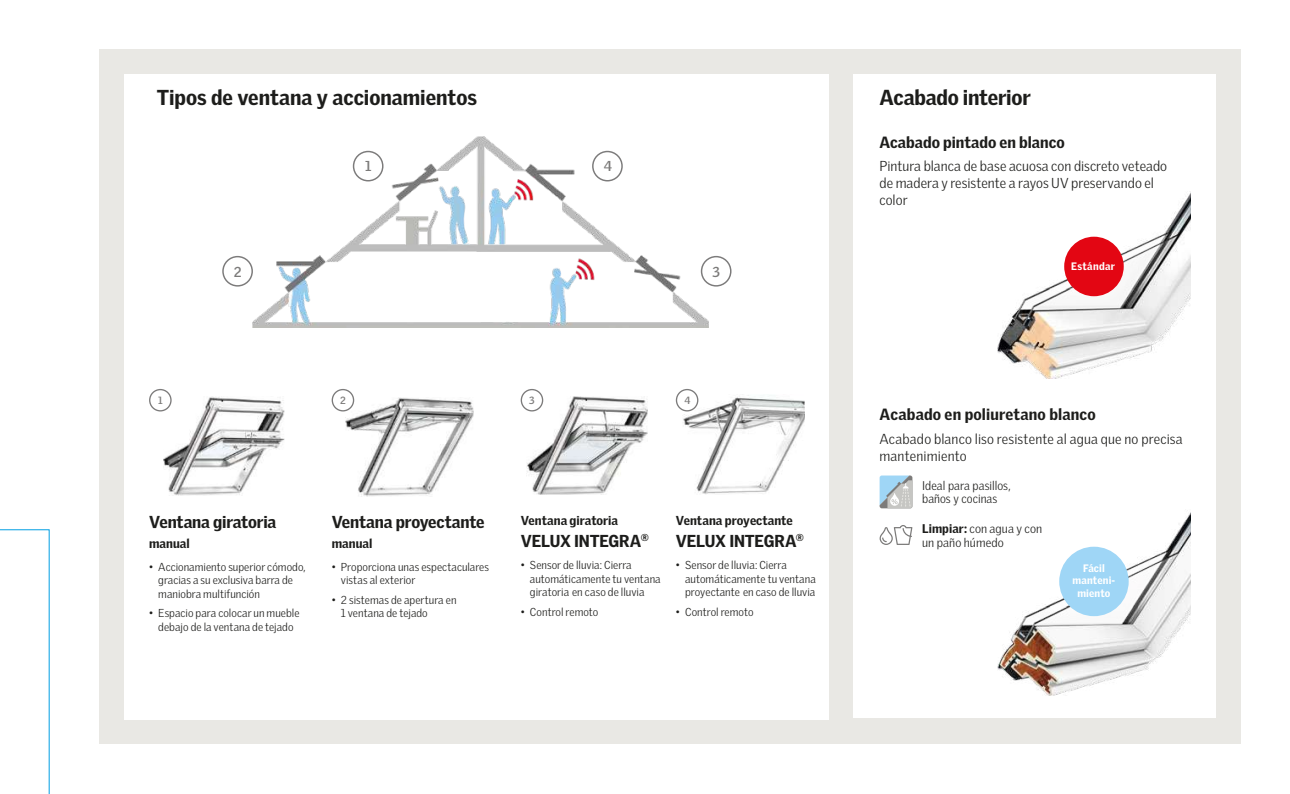
<style>
.page{position:relative;width:1290px;height:794px;background:#fff}
.page>*{position:absolute;margin:0;border:0;box-sizing:border-box;transform-origin:0 0}
.t1{font:900 21px "Velux Gothic";color:#1d1d1b}
.t2{font:900 16.8px "Velux Gothic";letter-spacing:-.01em;color:#1d1d1b}
.t3{font:900 15.75px "Velux Gothic";letter-spacing:.005em;color:#1d1d1b}
.t4{font:300 14px/16.8px "Velux Gothic";letter-spacing:.005em;color:#1d1d1b}
.t5{font:700 14px "Velux Gothic";color:#7c7b7a}
.t6{font:900 12.6px "Velux Gothic";color:#1d1d1b}
.t7{font:300 12.25px/14px "Velux Gothic";letter-spacing:.005em;color:#1d1d1b}
.t8{font:300 11.2px/13.5px "Velux Gothic";letter-spacing:.005em;color:#1d1d1b}
.t9{font:900 10.5px/12.6px "Velux Gothic";letter-spacing:.015em;color:#fff;text-align:center}
.t10{font:700 10.15px "Velux Gothic";color:#7c7b7a}
.s1{font-weight:900}
</style>
<div class="page">
<div style="left:99px;top:50px;width:1141px;height:694px;background:#e9e8e4"></div>
<div style="left:124px;top:74px;width:704px;height:645px;background:#fff"></div>
<div style="left:853px;top:74px;width:362px;height:644px;background:#fff"></div>
<div style="left:701px;top:256px;width:30px;height:30px;border:1px solid #7c7b7b;border-radius:50%"></div>
<div style="left:222px;top:256px;width:31px;height:30px;border:1px solid #7c7b7b;border-radius:50%"></div>
<img style="left:252px;top:136px;width:456px;height:191px">
<div style="left:353px;top:151px;width:30px;height:30px;border:1px solid #7c7b7b;border-radius:50%"></div>
<div style="left:592px;top:151px;width:31px;height:30px;border:1px solid #7c7b7b;border-radius:50%"></div>
<img style="left:527px;top:396px;width:121px;height:99px">
<div style="left:521px;top:389px;width:22px;height:22px;border:1px solid #7c7b7b;border-radius:50%"></div>
<img style="left:345px;top:398px;width:129px;height:98px">
<div style="left:332px;top:389px;width:22px;height:22px;border:1px solid #7c7b7b;border-radius:50%"></div>
<img style="left:163px;top:397px;width:121px;height:98px">
<div style="left:149px;top:389px;width:23px;height:22px;border:1px solid #7c7b7b;border-radius:50%"></div>
<img style="left:997px;top:194px;width:193px;height:184px">
<img style="left:997px;top:513px;width:193px;height:182px">
<div style="left:1064px;top:237px;width:60px;height:59px;background:#e30613;border-radius:50%"></div>
<div style="left:1059px;top:547px;width:69px;height:69px;background:#9fd6f6;border-radius:50%"></div>
<svg style="left:879px;top:525px;width:33px;height:20px"></svg>
<img style="left:682px;top:395px;width:122px;height:99px">
<div style="left:676px;top:389px;width:22px;height:22px;border:1px solid #7c7b7b;border-radius:50%"></div>
<svg style="left:879px;top:475px;width:33px;height:33px"></svg>
<svg style="left:0;top:529px;width:50px;height:265px"></svg>
<h1 class="t1" style="left:157px;top:84px;width:322px">Tipos de ventana y accionamientos</h1>
<p class="t5" style="left:365px;top:157px;width:8px">1</p>
<p class="t5" style="left:604px;top:157px;width:10px">4</p>
<p class="t5" style="left:234px;top:263px;width:9px">2</p>
<p class="t5" style="left:712px;top:263px;width:9px">3</p>
<p class="t10" style="left:158px;top:394px;width:6px">1</p>
<p class="t10" style="left:340px;top:394px;width:7px">2</p>
<p class="t10" style="left:529px;top:394px;width:7px">3</p>
<p class="t10" style="left:684px;top:394px;width:8px">4</p>
<h2 class="t2" style="left:149px;top:511px;width:129px">Ventana giratoria</h2>
<p class="t6" style="left:149px;top:535px;width:42px">manual</p>
<p class="t8" style="left:158px;top:560px;width:149px;text-indent:-9px">• Accionamiento superior cómodo, gracias a su exclusiva barra de maniobra multifunción</p>
<p class="t8" style="left:149px;top:606px;width:152px;text-align:center">• Espacio para colocar un mueble debajo de la ventana de tejado</p>
<h2 class="t2" style="left:332px;top:511px;width:154px">Ventana proyectante</h2>
<p class="t6" style="left:332px;top:535px;width:42px">manual</p>
<p class="t8" style="left:341px;top:560px;width:150px;text-indent:-9px">• Proporciona unas espectaculares vistas al exterior</p>
<p class="t8" style="left:341px;top:593px;width:117px;text-indent:-9px">• 2 sistemas de apertura en<br>1 ventana de tejado</p>
<p class="t6" style="left:521px;top:512px;width:99px">Ventana giratoria</p>
<h2 class="t2" style="left:521px;top:530px;width:130px">VELUX INTEGRA<sup>®</sup></h2>
<p class="t8" style="left:530px;top:558px;width:132px;text-indent:-9px">• Sensor de lluvia: Cierra automáticamente tu ventana giratoria en caso de lluvia</p>
<p class="t8" style="left:521px;top:605px;width:79px">• Control remoto</p>
<p class="t6" style="left:676px;top:512px;width:118px">Ventana proyectante</p>
<h2 class="t2" style="left:676px;top:530px;width:130px">VELUX INTEGRA<sup>®</sup></h2>
<p class="t8" style="left:685px;top:558px;width:132px;text-indent:-9px">• Sensor de lluvia: Cierra automáticamente tu ventana proyectante en caso de lluvia</p>
<p class="t8" style="left:676px;top:605px;width:79px">• Control remoto</p>
<h1 class="t1" style="left:879px;top:84px;width:153px">Acabado interior</h1>
<h3 class="t3" style="left:879px;top:132px;width:187px">Acabado pintado en blanco</h3>
<p class="t4" style="left:879px;top:158px;width:289px">Pintura blanca de base acuosa con discreto veteado de madera y resistente a rayos UV preservando el color</p>
<p class="t9" style="left:1071px;top:260px;width:45px">Estándar</p>
<h3 class="t3" style="left:879px;top:404px;width:218px">Acabado en poliuretano blanco</h3>
<p class="t4" style="left:879px;top:430px;width:305px">Acabado blanco liso resistente al agua que no precisa mantenimiento</p>
<p class="t7" style="left:922px;top:480px;width:90px;line-height:12.2px">Ideal para pasillos, baños y cocinas</p>
<p class="t7" style="left:922px;top:521px;width:121px"><span class="s1">Limpiar:</span> con agua y con un paño húmedo</p>
<p class="t9" style="left:1072px;top:561px;width:44px">Fácil manteni&shy;miento</p>
</div>
